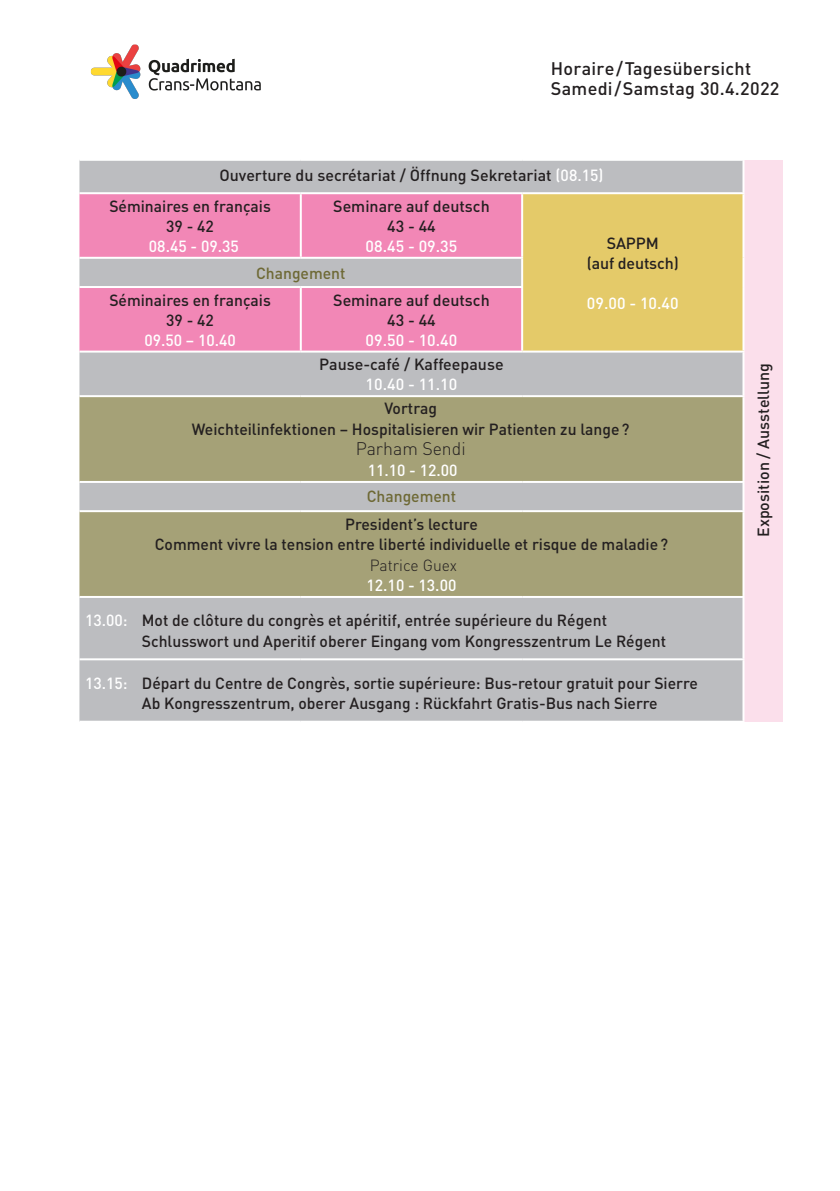
<style>
.page{position:relative;width:840px;height:1191px;background:#fff}
.page>*{position:absolute;margin:0;border:0;box-sizing:border-box;transform-origin:0 0}
.Tetière_FR{font:500 18px/20px "DIN";letter-spacing:.015em;color:#231f20}
.Heures{font:300 18px "DIN Pro";color:#231f20}
.Heures-2{font:500 16px "DIN";color:#231f20}
.Conferencier{font:500 16px "DIN";color:#231f20}
.Heures_noire{font:500 16px "DIN";color:#231f20}
.Conferencier-2{font:500 16px "DIN";color:#fff}
.Heures-3{font:500 16px "DIN";color:#fff}
.Heures_noire-2{font:500 16px "DIN";color:#fff}
.Heures-4{font:500 16px "DIN";color:#6e6935}
.Heures-5{font:300 16px "DIN Pro";color:#231f20}
.s1{color:#fff}
</style>
<div class="page">
<div style="left:79px;top:161px;width:663px;height:559px;background:#bcbdc0"></div>
<div style="left:743px;top:160px;width:39px;height:561px;background:#fbdfeb"></div>
<svg style="left:79px;top:194px;width:442px;height:156px;background:#e891b8"></svg>
<div style="left:522px;top:193px;width:221px;height:158px;background:#e4ca69"></div>
<svg style="left:79px;top:397px;width:663px;height:199px;background:#a8a581"></svg>
<hr style="left:522px;top:159px;width:222px;height:2px;background:#fff">
<hr style="left:79px;top:192px;width:221px;height:2px;background:#fff">
<hr style="left:300px;top:192px;width:222px;height:2px;background:#fff">
<hr style="left:299px;top:194px;width:2px;height:63px;background:#fff">
<hr style="left:299px;top:288px;width:2px;height:62px;background:#fff">
<hr style="left:79px;top:257px;width:221px;height:2px;background:#fff">
<hr style="left:300px;top:257px;width:223px;height:2px;background:#fff">
<hr style="left:79px;top:286px;width:221px;height:2px;background:#fff">
<hr style="left:300px;top:286px;width:223px;height:2px;background:#fff">
<hr style="left:79px;top:350px;width:221px;height:2px;background:#fff">
<hr style="left:300px;top:350px;width:222px;height:2px;background:#fff">
<hr style="left:79px;top:658px;width:221px;height:2px;background:#fff">
<hr style="left:300px;top:658px;width:222px;height:2px;background:#fff">
<hr style="left:522px;top:658px;width:222px;height:2px;background:#fff">
<hr style="left:522px;top:720px;width:222px;height:2px;background:#fff">
<hr style="left:79px;top:395px;width:221px;height:2px;background:#fff">
<hr style="left:300px;top:395px;width:222px;height:2px;background:#fff">
<hr style="left:522px;top:395px;width:222px;height:2px;background:#fff">
<hr style="left:79px;top:481px;width:221px;height:2px;background:#fff">
<hr style="left:300px;top:481px;width:222px;height:2px;background:#fff">
<hr style="left:522px;top:481px;width:222px;height:2px;background:#fff">
<hr style="left:79px;top:510px;width:221px;height:2px;background:#fff">
<hr style="left:300px;top:510px;width:222px;height:2px;background:#fff">
<hr style="left:522px;top:510px;width:222px;height:2px;background:#fff">
<hr style="left:79px;top:596px;width:221px;height:2px;background:#fff">
<hr style="left:300px;top:596px;width:222px;height:2px;background:#fff">
<hr style="left:522px;top:596px;width:222px;height:2px;background:#fff">
<hr style="left:742px;top:161px;width:2px;height:31px;background:#fff">
<hr style="left:742px;top:352px;width:2px;height:43px;background:#fff">
<hr style="left:742px;top:397px;width:2px;height:84px;background:#fff">
<hr style="left:742px;top:483px;width:2px;height:27px;background:#fff">
<hr style="left:742px;top:512px;width:2px;height:84px;background:#fff">
<hr style="left:742px;top:598px;width:2px;height:60px;background:#fff">
<hr style="left:742px;top:660px;width:2px;height:60px;background:#fff">
<hr style="left:522px;top:192px;width:222px;height:2px;background:#fff">
<hr style="left:521px;top:194px;width:2px;height:63px;background:#fff">
<hr style="left:742px;top:194px;width:2px;height:64px;background:#fff">
<hr style="left:521px;top:259px;width:2px;height:27px;background:#fff">
<hr style="left:742px;top:258px;width:2px;height:29px;background:#fff">
<hr style="left:521px;top:288px;width:2px;height:62px;background:#fff">
<hr style="left:742px;top:287px;width:2px;height:63px;background:#fff">
<hr style="left:522px;top:350px;width:222px;height:2px;background:#fff">
<img style="left:90px;top:44px;width:171px;height:55px">
<p class="Tetière_FR" style="left:550px;top:57px;width:230px">Horaire/Tagesübersicht<br>Samedi/Samstag 30.4.2022</p>
<p class="Heures-2" style="left:219px;top:165px;width:385px">Ouverture du secrétariat / Öffnung Sekretariat <span class="s1">(08.15)</span></p>
<p class="Heures_noire" style="left:109px;top:196px;width:163px">Séminaires en français</p>
<p class="Heures_noire" style="left:166px;top:216px;width:49px">39 - 42</p>
<p class="Heures_noire-2" style="left:149px;top:236px;width:91px">08.45 - 09.35</p>
<p class="Conferencier" style="left:333px;top:196px;width:158px">Seminare auf deutsch</p>
<p class="Conferencier" style="left:387px;top:216px;width:50px">43 - 44</p>
<p class="Conferencier-2" style="left:365px;top:236px;width:93px">08.45 - 09.35</p>
<p class="Conferencier" style="left:606px;top:233px;width:53px">SAPPM</p>
<p class="Conferencier" style="left:586px;top:253px;width:93px">(auf deutsch)</p>
<p class="Conferencier-2" style="left:586px;top:293px;width:93px">09.00 - 10.40</p>
<p class="Heures-4" style="left:256px;top:263px;width:91px">Changement</p>
<p class="Heures_noire" style="left:109px;top:290px;width:163px">Séminaires en français</p>
<p class="Heures_noire" style="left:166px;top:310px;width:49px">39 - 42</p>
<p class="Heures_noire-2" style="left:144px;top:330px;width:93px">09.50 – 10.40</p>
<p class="Conferencier" style="left:333px;top:290px;width:158px">Seminare auf deutsch</p>
<p class="Conferencier" style="left:387px;top:310px;width:50px">43 - 44</p>
<p class="Conferencier-2" style="left:365px;top:330px;width:93px">09.50 - 10.40</p>
<p class="Heures-2" style="left:319px;top:354px;width:186px">Pause-café / Kaffeepause</p>
<p class="Heures-3" style="left:365px;top:374px;width:93px">10.40 - 11.10</p>
<p class="Heures-2" style="left:384px;top:398px;width:54px">Vortrag</p>
<p class="Heures-2" style="left:192px;top:419px;width:439px">Weichteilinfektionen – Hospitalisieren wir Patienten zu lange ?</p>
<p class="Heures" style="left:355px;top:435px;width:111px">Parham Sendi</p>
<p class="Heures-3" style="left:367px;top:460px;width:91px">11.10 - 12.00</p>
<p class="Heures-4" style="left:366px;top:486px;width:91px">Changement</p>
<p class="Heures-2" style="left:345px;top:514px;width:134px">President’s lecture</p>
<p class="Heures-2" style="left:155px;top:534px;width:514px">Comment vivre la tension entre liberté individuelle et risque de maladie ?</p>
<p class="Heures-5" style="left:369px;top:553px;width:89px">Patrice Guex</p>
<p class="Heures-3" style="left:366px;top:575px;width:91px">12.10 - 13.00</p>
<p class="Heures-2" style="left:85px;top:610px;width:523px"><span class="s1">13.00:</span> Mot de clôture du congrès et apéritif, entrée supérieure du Régent</p>
<p class="Heures-2" style="left:142px;top:630px;width:525px">Schlusswort und Aperitif oberer Eingang vom Kongresszentrum Le Régent</p>
<p class="Heures-2" style="left:85px;top:672px;width:614px"><span class="s1">13.15:</span> Départ du Centre de Congrès, sortie supérieure: Bus-retour gratuit pour Sierre</p>
<p class="Heures-2" style="left:142px;top:693px;width:517px">Ab Kongresszentrum, oberer Ausgang : Rückfahrt Gratis-Bus nach Sierre</p>
<p class="Conferencier" style="left:752px;top:537px;width:176px;rotate:-90deg">Exposition / Ausstellung</p>
</div>
